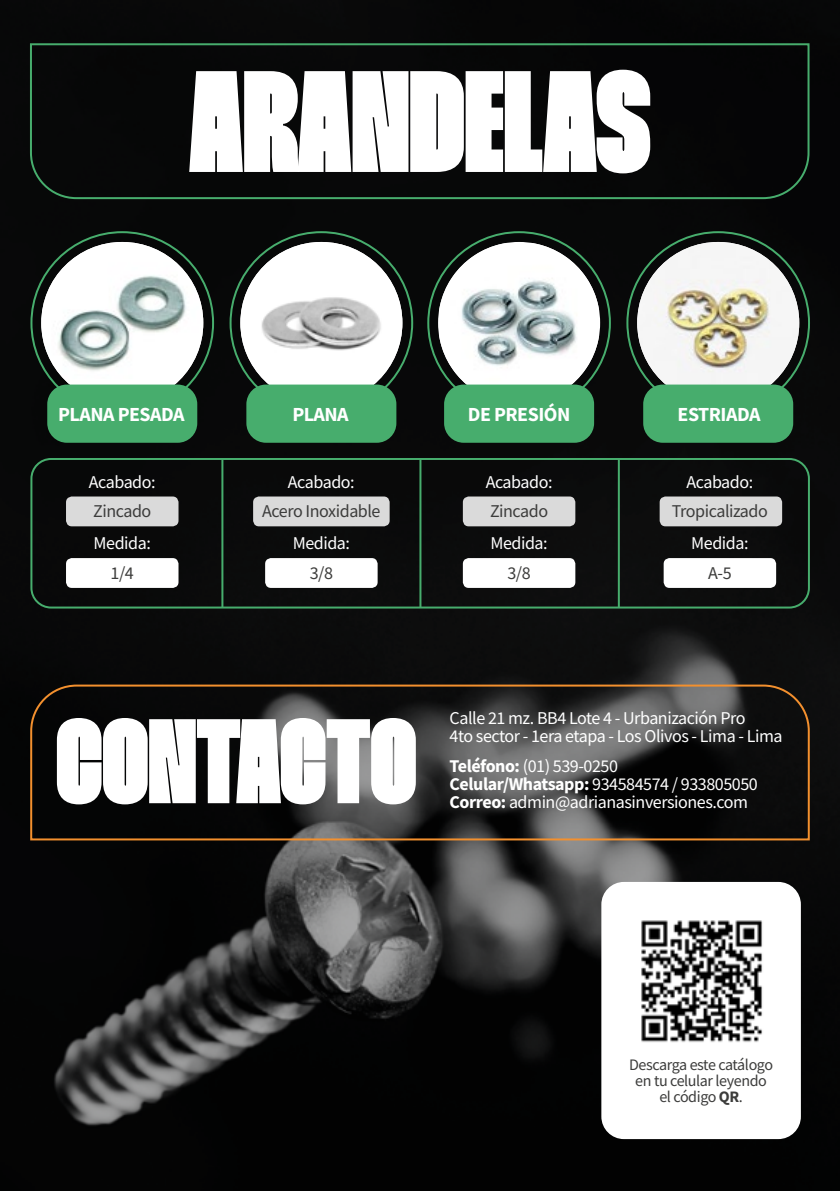
<style>
.page{position:relative;width:840px;height:1191px;background:#fff}
.page>*{position:absolute;margin:0;border:0;box-sizing:border-box;transform-origin:0 0}
.t1{font:144px "Thunder Black LC";color:#fff}
.t2{font:120px "Thunder Black LC";color:#fff}
.t3{font:700 20px "Source Sans Pro";letter-spacing:-.025em;color:#fff}
.t4{font:18px/18px "Source Sans Pro";letter-spacing:-.025em;color:#fff}
.t5{font:18px "Source Sans Pro";letter-spacing:-.025em;color:#3c3c3b}
.t6{font:16px/16px "Source Sans Pro";letter-spacing:-.025em;color:#3c3c3b;text-align:center}
.s1{font-weight:700}
</style>
<div class="page">
<img style="left:0;top:0;width:839px;height:1191px">
<img style="left:41px;top:242px;width:162px;height:162px;border-radius:81px">
<img style="left:636px;top:242px;width:162px;height:162px;border-radius:81px">
<img style="left:439px;top:243px;width:159px;height:160px">
<img style="left:240px;top:242px;width:162px;height:162px;border-radius:81px">
<div style="left:47px;top:384px;width:150px;height:59px;background:#47ad6d;border-radius:20px"></div>
<div style="left:246px;top:384px;width:150px;height:59px;background:#47ad6d;border-radius:20px"></div>
<div style="left:444px;top:384px;width:149px;height:59px;background:#47ad6d;border-radius:20px"></div>
<div style="left:642px;top:384px;width:150px;height:59px;background:#47ad6d;border-radius:20px"></div>
<div style="left:29px;top:42px;width:781px;height:158px;background:#060707"></div>
<div style="left:30px;top:458px;width:779px;height:150px;border:2px solid #47ad6d;border-radius:20px"></div>
<div style="left:66px;top:496px;width:112px;height:30px;background:#dadada;border-radius:6px"></div>
<div style="left:66px;top:558px;width:112px;height:30px;background:#fff;border-radius:6px"></div>
<div style="left:253px;top:496px;width:136px;height:30px;background:#dadada;border-radius:6px"></div>
<div style="left:265px;top:558px;width:112px;height:30px;background:#fff;border-radius:6px"></div>
<div style="left:462px;top:496px;width:113px;height:30px;background:#dadada;border-radius:6px"></div>
<div style="left:462px;top:558px;width:113px;height:30px;background:#fff;border-radius:6px"></div>
<div style="left:659px;top:496px;width:122px;height:30px;background:#dadada;border-radius:6px"></div>
<div style="left:663px;top:558px;width:112px;height:30px;background:#fff;border-radius:6px"></div>
<hr style="left:221px;top:459px;width:2px;height:148px;background:#47ad6d">
<hr style="left:419px;top:459px;width:2px;height:148px;background:#47ad6d">
<hr style="left:617px;top:459px;width:2px;height:148px;background:#47ad6d">
<svg style="left:29px;top:683px;width:781px;height:158px;background:#302d2a"></svg>
<div style="left:601px;top:882px;width:199px;height:257px;background:#fff;border-radius:23px"></div>
<img style="left:641px;top:920px;width:122px;height:122px">
<h1 class="t1" style="left:189px;top:43px;width:463px">ARANDELAS</h1>
<p class="t3" style="left:58px;top:400px;width:128px">PLANA PESADA</p>
<p class="t3" style="left:292px;top:400px;width:58px">PLANA</p>
<p class="t3" style="left:467px;top:400px;width:104px">DE PRESIÓN</p>
<p class="t3" style="left:677px;top:400px;width:84px">ESTRIADA</p>
<p class="t4" style="left:89px;top:472px;width:68px">Acabado:</p>
<p class="t5" style="left:93px;top:499px;width:60px">Zincado</p>
<p class="t4" style="left:94px;top:534px;width:59px">Medida:</p>
<p class="t5" style="left:110px;top:561px;width:25px">1/4</p>
<p class="t4" style="left:288px;top:472px;width:68px">Acabado:</p>
<p class="t5" style="left:262px;top:499px;width:120px">Acero Inoxidable</p>
<p class="t4" style="left:292px;top:534px;width:59px">Medida:</p>
<p class="t5" style="left:309px;top:561px;width:25px">3/8</p>
<p class="t4" style="left:485px;top:472px;width:68px">Acabado:</p>
<p class="t5" style="left:489px;top:499px;width:60px">Zincado</p>
<p class="t4" style="left:490px;top:534px;width:59px">Medida:</p>
<p class="t5" style="left:507px;top:561px;width:25px">3/8</p>
<p class="t4" style="left:686px;top:472px;width:68px">Acabado:</p>
<p class="t5" style="left:671px;top:499px;width:97px">Tropicalizado</p>
<p class="t4" style="left:690px;top:534px;width:59px">Medida:</p>
<p class="t5" style="left:707px;top:561px;width:25px">A-5</p>
<h2 class="t2" style="left:56px;top:695px;width:362px">CONTACTO</h2>
<p class="t4" style="left:449px;top:709px;width:334px">Calle 21 mz. BB4 Lote 4 - Urbanización Pro<br>4to sector - 1era etapa - Los Olivos - Lima - Lima</p>
<p class="t4" style="left:449px;top:757px;width:309px"><span class="s1">Teléfono:</span> (01) 539-0250<br><span class="s1">Celular/Whatsapp:</span> 934584574 / 933805050<br><span class="s1">Correo:</span> admin@adrianasinversiones.com</p>
<p class="t6" style="left:628px;top:1057px;width:145px">Descarga este catálogo en tu celular leyendo el código <span class="s1">QR</span>.</p>
</div>
